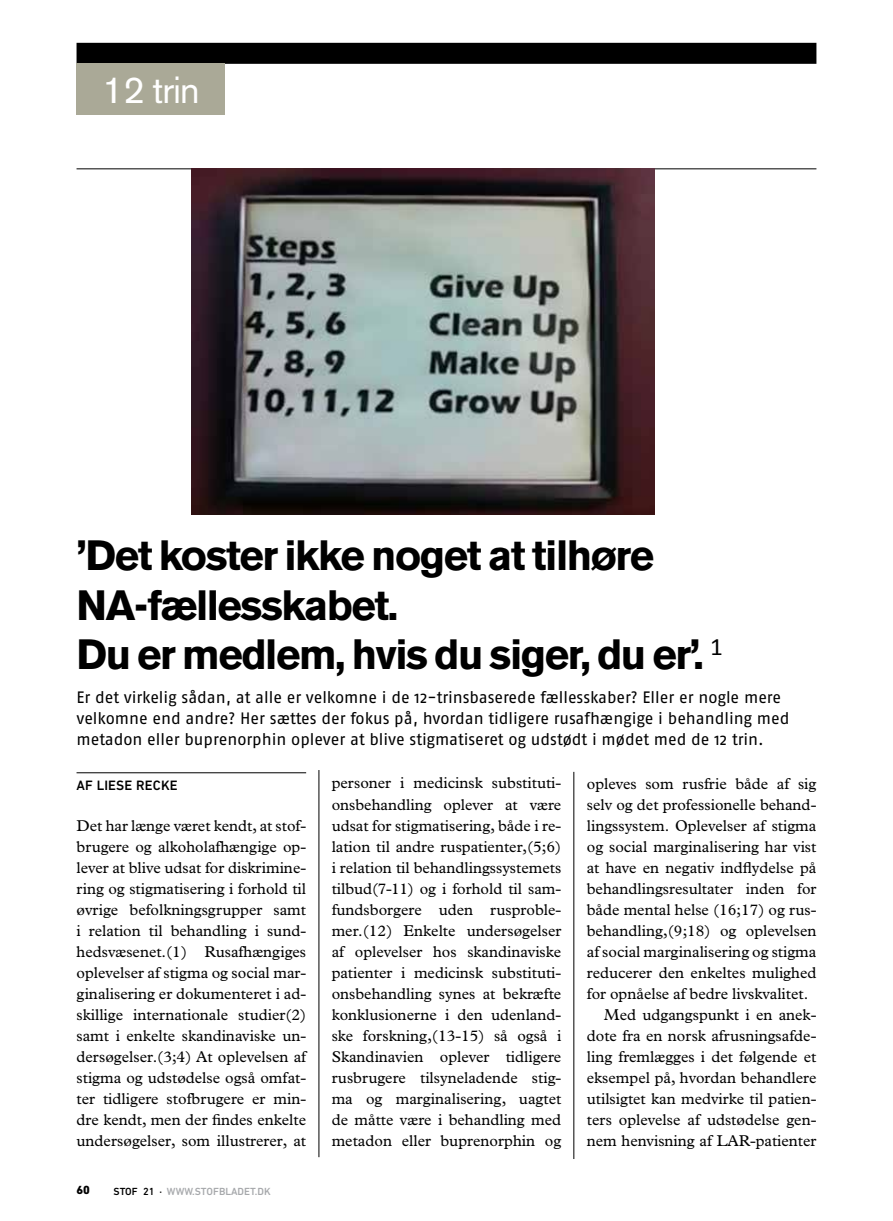
<style>
.page{position:relative;width:893px;height:1221px;background:#fff}
.page>*{position:absolute;margin:0;border:0;box-sizing:border-box;transform-origin:0 0}
.t1{font:700 42px/49.5px "Akzidenz Grotesk BE";letter-spacing:-.035em;color:#000}
.t2{font:37.5px "Akzidenz Grotesk BE";letter-spacing:-.025em;color:#fff}
.t3{font:16.5px/21px "Fago No";color:#000}
.t4{font:15.75px/21px "Plantin";color:#000;text-align:justify}
.t5{font:500 13.8px "DIN Next LT Pro";letter-spacing:.01em;color:#000}
.t6{font:800 12px "DIN Next LT Pro";color:#000}
.t7{font:500 10.5px "DIN Next LT Pro";color:#a7a9ac}
.s1{color:#000}
</style>
<div class="page">
<div style="left:77px;top:43px;width:739px;height:21px;background:#000"></div>
<hr style="left:77px;top:168px;width:739px;height:1px;background:#000">
<hr style="left:574px;top:771px;width:1px;height:387px;background:#000">
<hr style="left:319px;top:770px;width:1px;height:387px;background:#000">
<hr style="left:77px;top:772px;width:229px;height:1px;background:#000">
<img style="left:191px;top:169px;width:464px;height:345px">
<div style="left:77px;top:64px;width:148px;height:51px;background:#aaa997"></div>
<h2 class="t2" style="left:102px;top:68px;width:99px">12 trin</h2>
<h1 class="t1" style="left:77px;top:531px;width:648px">’Det koster ikke noget at tilhøre<br>NA-fællesskabet.<br>Du er medlem, hvis du siger, du er’. <sup>1</sup></h1>
<p class="t3" style="left:77px;top:686px;width:715px">Er det virkelig sådan, at alle er velkomne i de 12-trinsbaserede fællesskaber? Eller er nogle mere velkomne end andre? Her sættes der fokus på, hvordan tidligere rusafhængige i behandling med metadon eller buprenorphin oplever at blive stigmatiseret og udstødt i mødet med de 12 trin.</p>
<p class="t5" style="left:77px;top:777px;width:103px">AF LIESE RECKE</p>
<p class="t4" style="left:77px;top:814px;width:231px">Det har længe været kendt, at stof&shy;brugere og alkoholafhængige op&shy;lever at blive udsat for diskrimine&shy;ring og stigmatisering i forhold til øvrige befolkningsgrupper samt i relation til behandling i sund&shy;hedsvæsenet.(1) Rusafhængiges oplevelser af stigma og social mar&shy;ginalisering er dokumenteret i ad&shy;skillige internationale studier(2) samt i enkelte skandinaviske un&shy;dersøgelser.(3;4) At oplevelsen af stigma og udstødelse også omfat&shy;ter tidligere stofbrugere er min&shy;dre kendt, men der findes enkelte undersøgelser, som illustrerer, at</p>
<p class="t6" style="left:77px;top:1182px;width:15px">60</p>
<p class="t7" style="left:114px;top:1184px;width:159px"><span class="s1">STOF 21 ·</span> WWW.STOFBLADET.DK</p>
<p class="t4" style="left:332px;top:772px;width:231px">personer i medicinsk substituti&shy;onsbehandling oplever at være udsat for stigmatisering, både i re&shy;lation til andre ruspatienter,(5;6) i relation til behandlingssystemets tilbud(7-11) og i forhold til sam&shy;fundsborgere uden rusproble&shy;mer.(12) Enkelte undersøgelser af oplevelser hos skandinaviske patienter i medicinsk substituti&shy;onsbehandling synes at bekræfte konklusionerne i den udenland&shy;ske forskning,(13-15) så også i Skandinavien oplever tidligere rusbrugere tilsyneladende stig&shy;ma og marginalisering, uagtet de måtte være i behandling med metadon eller buprenorphin og</p>
<p class="t4" style="left:587px;top:772px;width:231px">opleves som rusfrie både af sig</p>
<p class="t4" style="left:587px;top:793px;width:231px">selv og det professionelle behand-</p>
<p class="t4" style="left:587px;top:814px;width:231px">lingssystem. Oplevelser af stigma</p>
<p class="t4" style="left:587px;top:835px;width:231px">og social marginalisering har vist</p>
<p class="t4" style="left:587px;top:856px;width:231px">at have en negativ indflydelse på</p>
<p class="t4" style="left:587px;top:877px;width:231px">behandlingsresultater inden for</p>
<p class="t4" style="left:587px;top:898px;width:231px">både mental helse (16;17) og rus-</p>
<p class="t4" style="left:587px;top:919px;width:231px">behandling,(9;18) og oplevelsen</p>
<p class="t4" style="left:587px;top:940px;width:231px">af social marginalisering og stigma</p>
<p class="t4" style="left:587px;top:961px;width:231px">reducerer den enkeltes mulighed</p>
<p class="t4" style="left:587px;top:982px;width:223px">for opnåelse af bedre livskvalitet.</p>
<p class="t4" style="left:604px;top:1003px;width:214px">Med udgangspunkt i en anek-</p>
<p class="t4" style="left:587px;top:1024px;width:231px">dote fra en norsk afrusningsafde-</p>
<p class="t4" style="left:587px;top:1045px;width:231px">ling fremlægges i det følgende et</p>
<p class="t4" style="left:587px;top:1066px;width:231px">eksempel på, hvordan behandlere</p>
<p class="t4" style="left:587px;top:1087px;width:231px">utilsigtet kan medvirke til patien-</p>
<p class="t4" style="left:587px;top:1108px;width:231px">ters oplevelse af udstødelse gen-</p>
<p class="t4" style="left:587px;top:1129px;width:231px">nem henvisning af LAR-patienter</p>
</div>
